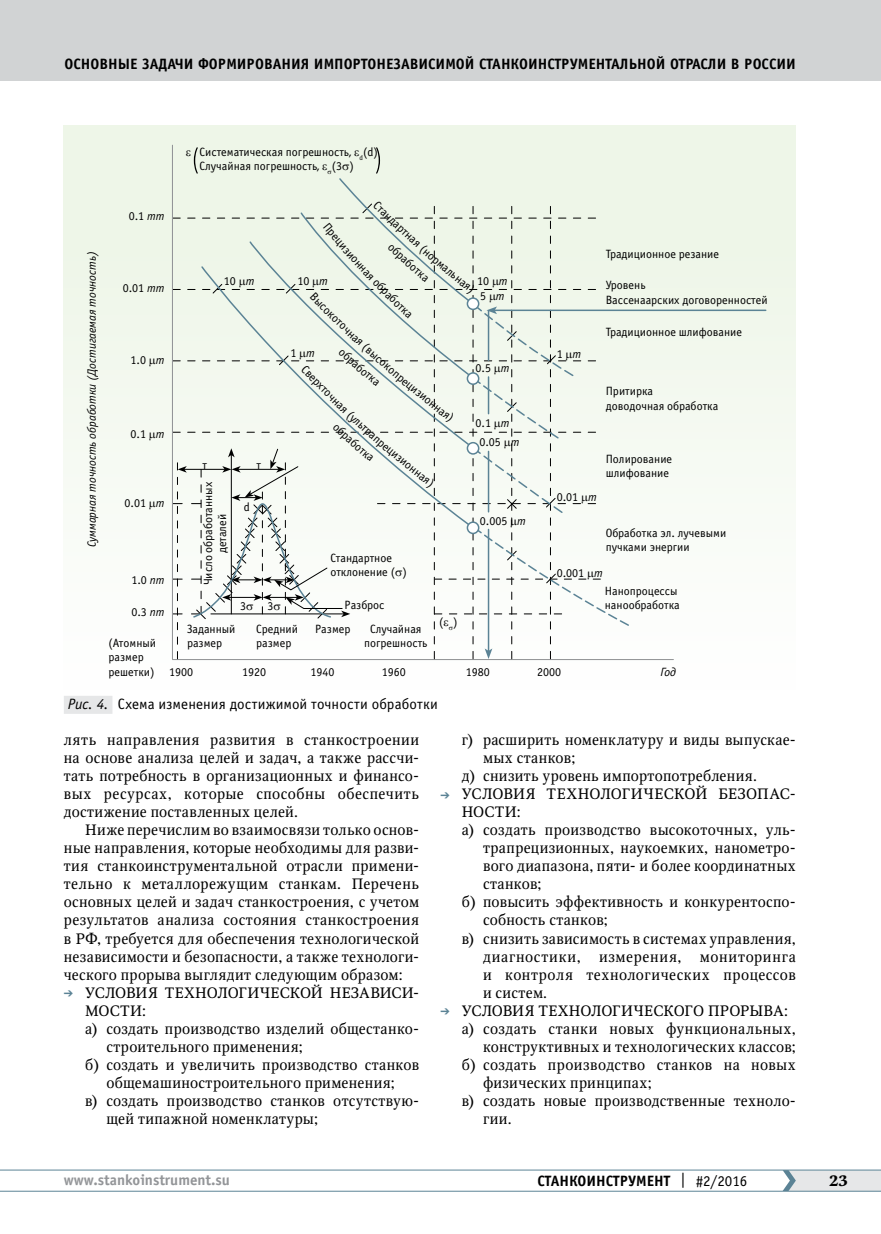
<style>
.page{position:relative;width:881px;height:1234px;background:#fff}
.page>*{position:absolute;margin:0;border:0;box-sizing:border-box;transform-origin:0 0}
.t1{font:15px/18px "Octava";letter-spacing:.025em;color:#000;text-align:justify}
.t2{font:700 15px "Officina Sans C";color:#000}
.t3{font:15px "Octava";color:#000}
.t4{font:15px "Officina Sans C";letter-spacing:.005em;color:#000}
.t5{font:15px "Octava";letter-spacing:.05em;color:#000}
.t6{font:700 15px "Officina Sans C";color:#939598}
.t7{font:700 15px "Octava";color:#000}
.t8{font:12px/14.2px "Officina Sans C";color:#000}
.t9{font:italic 12px "Officina Sans C";color:#000}
.s1{font-style:italic}
.s2{color:#5b8395}
.s3{font-weight:400}
</style>
<div class="page">
<hr style="left:0;top:1190px;width:880px;height:1px;background:#5b8395">
<hr style="left:0;top:1169px;width:880px;height:1px;background:#5b8395">
<svg style="left:782px;top:1169px;width:98px;height:21px;background:#d9dee1"></svg>
<div style="left:0;top:0;width:880px;height:81px;background:#d1d3d4"></div>
<div style="left:64px;top:125px;width:731px;height:566px;background:linear-gradient(to right,#f7faf4,#f6faf3)"></div>
<div style="left:64px;top:695px;width:48px;height:18px;background:#e6e7e8"></div>
<hr style="left:172px;top:659px;width:501px;height:1px;background:#939598">
<hr style="left:172px;top:145px;width:1px;height:514px;background:#939598">
<hr style="left:494px;top:309px;width:271px;height:2px;background:#5b8395">
<svg style="left:149px;top:358px;width:6px;height:8px"></svg>
<svg style="left:149px;top:432px;width:6px;height:8px"></svg>
<svg style="left:149px;top:501px;width:6px;height:8px"></svg>
<svg style="left:173px;top:147px;width:457px;height:512px"></svg>
<p class="t2" style="left:65px;top:56px;width:732px">Основные задачи формирования импортонезависимой станкоинструментальной отрасли в России</p>
<p class="t8" style="left:199px;top:145px;width:180px">Систематическая погрешность, <sub>d</sub>(d)<br>Случайная погрешность, (3 )</p>
<p class="t8" style="left:129px;top:209px;width:37px">0.1 <span class="s1">mm</span></p>
<p class="t9" style="left:85px;top:547px;width:298px;rotate:-90deg">Суммарная точность обработки (Достигаемая точность)</p>
<p class="t8" style="left:123px;top:281px;width:43px">0.01 <span class="s1">mm</span></p>
<p class="t8" style="left:130px;top:353px;width:35px">1.0 <span class="s1">m</span></p>
<p class="t8" style="left:130px;top:426px;width:35px">0.1 <span class="s1">m</span></p>
<p class="t8" style="left:224px;top:274px;width:32px">10 <span class="s1">m</span></p>
<p class="t8" style="left:297px;top:274px;width:32px">10 <span class="s1">m</span></p>
<p class="t8" style="left:202px;top:458px;width:6px">т</p>
<p class="t8" style="left:256px;top:458px;width:6px">т</p>
<p class="t8" style="left:290px;top:345px;width:26px">1 <span class="s1">m</span></p>
<p class="t8" style="left:350px;top:322px;width:24px;rotate:43deg">чная</p>
<p class="t8" style="left:369px;top:340px;width:24px;rotate:42deg">(выс</p>
<p class="t8" style="left:364px;top:417px;width:22px;rotate:42deg">ьтра</p>
<p class="t8" style="left:398px;top:366px;width:25px;rotate:40deg">прец</p>
<p class="t8" style="left:416px;top:381px;width:25px;rotate:39deg">изио</p>
<p class="t8" style="left:477px;top:274px;width:32px;line-height:15px">10 <span class="s1">m<br></span>5 <span class="s1">m</span></p>
<p class="t8" style="left:475px;top:361px;width:35px">0.5 <span class="s1">m</span></p>
<p class="t8" style="left:475px;top:416px;width:35px">0.1 <span class="s1">m</span></p>
<p class="t8" style="left:479px;top:435px;width:41px">0.05 <span class="s1">m</span></p>
<p class="t8" style="left:556px;top:347px;width:26px">1 <span class="s1">m</span></p>
<p class="t8" style="left:605px;top:246px;width:115px">Традиционное резание</p>
<p class="t8" style="left:605px;top:278px;width:163px">Уровень<br>Вассенаарских договоренностей</p>
<p class="t8" style="left:605px;top:325px;width:138px">Традиционное шлифование</p>
<p class="t8" style="left:605px;top:384px;width:114px">Притирка<br>доводочная обработка</p>
<p class="t8" style="left:605px;top:451px;width:68px">Полирование шлифование</p>
<p class="t8" style="left:201px;top:585px;width:105px;text-align:center;rotate:-90deg">Число обработанных деталей</p>
<p class="t8" style="left:556px;top:489px;width:41px">0.01 <span class="s1">m</span></p>
<p class="t8" style="left:124px;top:496px;width:41px">0.01 <span class="s1">m</span></p>
<p class="t8" style="left:244px;top:500px;width:7px">d</p>
<p class="t8" style="left:479px;top:513px;width:47px">0.005 <span class="s1">m</span></p>
<p class="t8" style="left:605px;top:525px;width:122px">Обработка эл. лучевыми пучками энергии</p>
<p class="t8" style="left:604px;top:584px;width:76px">Нанопроцессы нанообработка</p>
<p class="t8" style="left:330px;top:550px;width:78px">Стандартное отклонение ( )</p>
<p class="t8" style="left:315px;top:592px;width:71px;line-height:24.5px;text-indent:29px">Разброс<br>Размер</p>
<p class="t8" style="left:556px;top:565px;width:47px">0.001 <span class="s1">m</span></p>
<p class="t8" style="left:131px;top:572px;width:35px">1.0 <span class="s1">nm</span></p>
<p class="t8" style="left:240px;top:598px;width:7px">3</p>
<p class="t8" style="left:267px;top:598px;width:7px">3</p>
<p class="t8" style="left:131px;top:605px;width:35px">0.3 <span class="s1">nm</span></p>
<p class="t8" style="left:108px;top:636px;width:49px">(Атомный размер решетки)</p>
<p class="t8" style="left:439px;top:615px;width:20px">( )</p>
<p class="t8" style="left:256px;top:622px;width:43px">Средний размер</p>
<p class="t8" style="left:364px;top:622px;width:65px;text-align:center">Случайная погрешность</p>
<p class="t8" style="left:187px;top:622px;width:50px">Заданный размер</p>
<p class="t8" style="left:169px;top:664px;width:25px">1900</p>
<p class="t8" style="left:242px;top:664px;width:25px">1920</p>
<p class="t8" style="left:310px;top:664px;width:25px">1940</p>
<p class="t8" style="left:381px;top:664px;width:25px">1960</p>
<p class="t8" style="left:465px;top:664px;width:26px">1980</p>
<p class="t8" style="left:537px;top:664px;width:25px">2000</p>
<p class="t9" style="left:660px;top:665px;width:17px">Год</p>
<p class="t4" style="left:68px;top:696px;width:371px"><span class="s1">Рис. 4.</span> Схема изменения достижимой точности обработки</p>
<p class="t1" style="left:64px;top:731px;width:357px">лять направления развития в станкостроении на основе анализа целей и задач, а также рассчи&shy;тать потребность в организационных и финансо&shy;вых ресурсах, которые способны обеспечить достижение поставленных целей.</p>
<p class="t1" style="left:64px;top:821px;width:357px;text-indent:21px">Ниже перечислим во взаимосвязи только основ&shy;ные направления, которые необходимы для разви&shy;тия станкоинструментальной отрасли примени&shy;тельно к металлорежущим станкам. Перечень основных целей и задач станкостроения, с учетом результатов анализа состояния станкостроения в РФ, требуется для обеспечения технологической независимости и безопасности, а также технологи&shy;ческого прорыва выглядит следующим образом:</p>
<p class="t3" style="left:64px;top:982px;width:357px"><span class="s2">➔</span> УСЛОВИЯ ТЕХНОЛОГИЧЕСКОЙ НЕЗАВИСИ-</p>
<p class="t1" style="left:85px;top:1001px;width:63px">МОСТИ:</p>
<p class="t1" style="left:85px;top:1019px;width:335px">а) создать производство изделий общестанко-</p>
<p class="t1" style="left:106px;top:1037px;width:198px">строительного применения;</p>
<p class="t1" style="left:85px;top:1055px;width:335px">б) создать и увеличить производство станков</p>
<p class="t1" style="left:106px;top:1073px;width:290px">общемашиностроительного применения;</p>
<p class="t1" style="left:85px;top:1091px;width:335px">в) создать производство станков отсутствую-</p>
<p class="t1" style="left:106px;top:1109px;width:213px">щей типажной номенклатуры;</p>
<p class="t1" style="left:461px;top:731px;width:335px">г) расширить номенклатуру и виды выпускае-</p>
<p class="t1" style="left:483px;top:749px;width:94px">мых станков;</p>
<p class="t1" style="left:461px;top:767px;width:296px">д) снизить уровень импортопотребления.</p>
<p class="t1" style="left:440px;top:785px;width:357px"><span class="s2">➔</span> УСЛОВИЯ ТЕХНОЛОГИЧЕСКОЙ БЕЗОПАС-</p>
<p class="t1" style="left:461px;top:803px;width:60px">НОСТИ:</p>
<p class="t1" style="left:461px;top:821px;width:335px">а) создать производство высокоточных, уль-</p>
<p class="t1" style="left:483px;top:839px;width:314px">трапрецизионных, наукоемких, нанометро-</p>
<p class="t1" style="left:483px;top:857px;width:314px">вого диапазона, пяти- и более координатных</p>
<p class="t1" style="left:483px;top:875px;width:60px">станков;</p>
<p class="t1" style="left:461px;top:893px;width:335px">б) повысить эффективность и конкурентоспо-</p>
<p class="t1" style="left:483px;top:911px;width:126px">собность станков;</p>
<p class="t1" style="left:461px;top:929px;width:335px">в) снизить зависимость в системах управления,</p>
<p class="t5" style="left:483px;top:946px;width:314px">диагностики, измерения, мониторинга</p>
<p class="t1" style="left:483px;top:965px;width:314px">и контроля технологических процессов</p>
<p class="t1" style="left:483px;top:983px;width:66px">и систем.</p>
<p class="t3" style="left:440px;top:1000px;width:349px"><span class="s2">➔</span> УСЛОВИЯ ТЕХНОЛОГИЧЕСКОГО ПРОРЫВА:</p>
<p class="t1" style="left:461px;top:1019px;width:335px">а) создать станки новых функциональных,</p>
<p class="t1" style="left:483px;top:1037px;width:314px">конструктивных и технологических классов;</p>
<p class="t1" style="left:461px;top:1055px;width:335px">б) создать производство станков на новых</p>
<p class="t1" style="left:483px;top:1073px;width:170px">физических принципах;</p>
<p class="t1" style="left:461px;top:1091px;width:335px">в) создать новые производственные техноло-</p>
<p class="t1" style="left:483px;top:1109px;width:30px">гии.</p>
<p class="t6" style="left:64px;top:1171px;width:168px">www.stankoinstrument.su</p>
<p class="t2" style="left:537px;top:1171px;width:211px">СТАНКОИНСТРУМЕНТ <span class="s3">| #2/2016</span></p>
<p class="t7" style="left:828px;top:1170px;width:20px">23</p>
</div>
